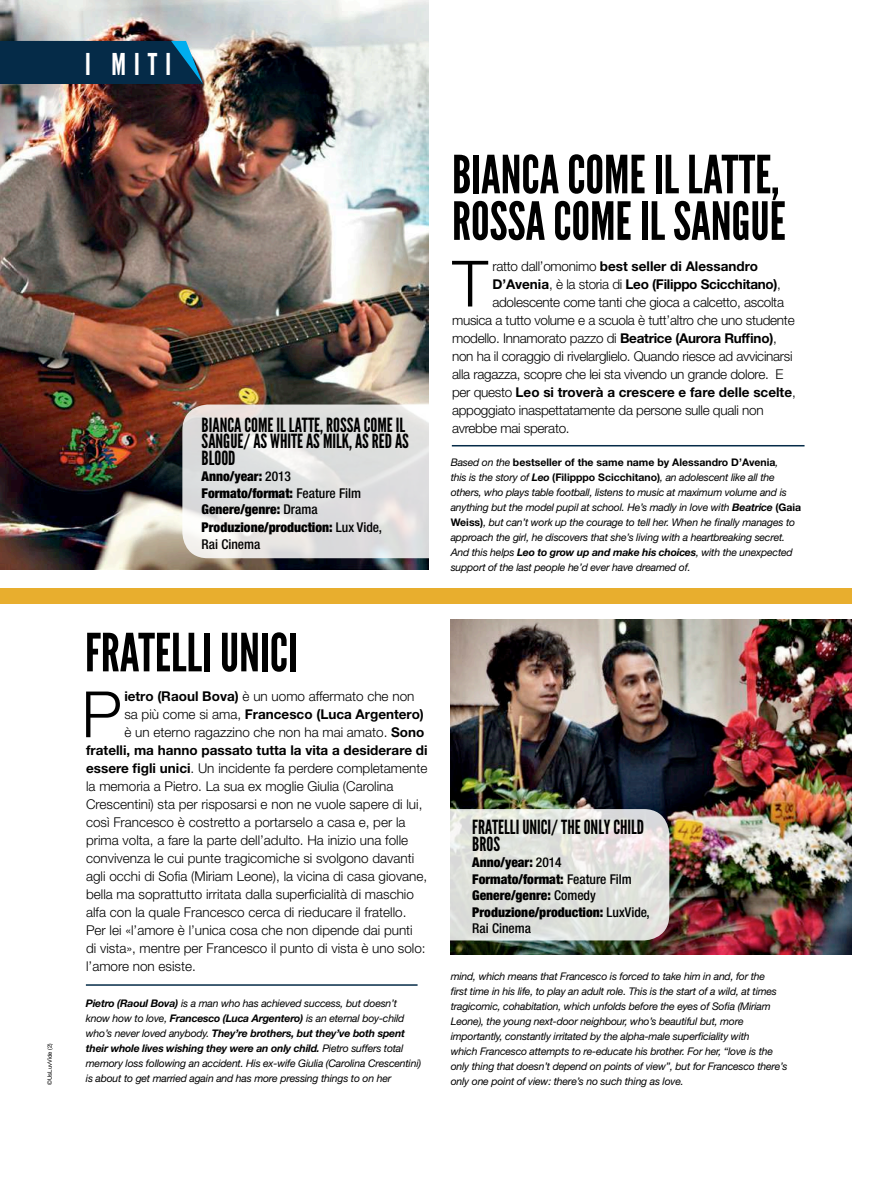
<style>
.page{position:relative;width:893px;height:1191px;background:#fff}
.page>*{position:absolute;margin:0;border:0;box-sizing:border-box;transform-origin:0 0}
.t1{font:300 63.9px "Helvetica Neue LT Std";color:#000}
.t2{font:52.5px/46.5px "League Gothic";color:#000}
.t3{font:30px "League Gothic";color:#fff}
.t4{font:19.5px/16.5px "League Gothic";color:#000}
.t5{font:300 13.5px "Helvetica Neue LT Std";color:#000}
.t6{font:300 13.5px "Helvetica Neue LT Std";letter-spacing:-.02em;color:#000}
.t7{font:900 condensed 13.5px/16.5px "Helvetica Neue LT Std";color:#000}
.t8{font:700 13.5px "Helvetica Neue LT Std";color:#000}
.t9{font:700 13.5px "Helvetica Neue LT Std";letter-spacing:-.02em;color:#000}
.t10{font:italic 10.5px/15px "Helvetica Neue LT Std";letter-spacing:-.02em;color:#000}
.t11{font:6px "Helvetica Neue LT Std";color:#000}
.s1{font-weight:500}
.s2{font-weight:300}
.s3{font-weight:700}
.s4{font-weight:700;font-style:normal}
</style>
<div class="page">
<img style="left:0;top:0;width:428px;height:570px">
<div style="left:0;top:587px;width:852px;height:16px;background:#e8ae2e"></div>
<svg style="left:182px;top:404px;width:290px;height:154px;fill:#dfe0df"></svg>
<img style="left:451px;top:619px;width:401px;height:335px">
<svg style="left:0;top:41px;width:211px;height:43px;background:#153d58"></svg>
<svg style="left:415px;top:809px;width:254px;height:131px;fill:#e1e3dd"></svg>
<hr style="left:452px;top:445px;width:352px;height:1px;background:#052b48">
<hr style="left:86px;top:984px;width:332px;height:1px;background:#052b48">
<p class="t11" style="left:46px;top:1084px;width:43px;rotate:-90deg">©UsLuvVide (2)</p>
<h3 class="t3" style="left:85px;top:47px;width:88px">I MITI</h3>
<h3 class="t4" style="left:202px;top:416px;width:209px">BIANCA COME IL LATTE, ROSSA COME IL<br>SANGUE/ AS WHITE AS MILK, AS RED AS<br>BLOOD</h3>
<p class="t7" style="left:202px;top:468px;width:161px">Anno/year: <span class="s1">2013<br></span>Formato/format: <span class="s1">Feature Film<br></span>Genere/genre: <span class="s1">Drama</span></p>
<p class="t7" style="left:202px;top:519px;width:182px">Produzione/production: <span class="s1">Lux Vide,<br>Rai Cinema</span></p>
<h2 class="t2" style="left:452px;top:152px;width:335px">BIANCA COME IL LATTE,<br>ROSSA COME IL SANGUE</h2>
<h1 class="t1" style="left:452px;top:245px;width:37px">T</h1>
<p class="t8" style="left:492px;top:257px;width:267px"><span class="s2">ratto dall’omonimo</span> best seller di Alessandro</p>
<p class="t9" style="left:492px;top:275px;width:290px">D’Avenia<span class="s2">, è la storia di</span> Leo (Filippo Scicchitano)<span class="s2">,</span></p>
<p class="t6" style="left:492px;top:293px;width:293px">adolescente come tanti che gioca a calcetto, ascolta</p>
<p class="t6" style="left:452px;top:311px;width:344px">musica a tutto volume e a scuola è tutt’altro che uno studente</p>
<p class="t6" style="left:452px;top:329px;width:326px">modello. Innamorato pazzo di <span class="s3">Beatrice (Aurora Ruffino)</span>,</p>
<p class="t6" style="left:452px;top:347px;width:342px">non ha il coraggio di rivelarglielo. Quando riesce ad avvicinarsi</p>
<p class="t6" style="left:452px;top:365px;width:333px">alla ragazza, scopre che lei sta vivendo un grande dolore. E</p>
<p class="t8" style="left:452px;top:383px;width:345px"><span class="s2">per questo</span> Leo si troverà a crescere e fare delle scelte<span class="s2">,</span></p>
<p class="t6" style="left:452px;top:401px;width:313px">appoggiato inaspettatamente da persone sulle quali non</p>
<p class="t6" style="left:452px;top:419px;width:119px">avrebbe mai sperato.</p>
<p class="t10" style="left:451px;top:455px;width:352px">Based on the <span class="s4">bestseller of the same name by Alessandro D’Avenia</span>,<br>this is the story of <span class="s3">Leo</span> <span class="s4">(Filipppo Scicchitano)</span>, an adolescent like all the others, who plays table football, listens to music at maximum volume and is anything but the model pupil at school. He’s madly in love with <span class="s3">Beatrice</span> <span class="s4">(Gaia Weiss)</span>, but can’t work up the courage to tell her. When he finally manages to approach the girl, he discovers that she’s living with a heartbreaking secret.<br>And this helps <span class="s3">Leo to grow up and make his choices</span>, with the unexpected support of the last people he’d ever have dreamed of.</p>
<h2 class="t2" style="left:85px;top:629px;width:214px">FRATELLI UNICI</h2>
<h1 class="t1" style="left:82px;top:675px;width:42px">P</h1>
<p class="t5" style="left:124px;top:688px;width:292px"><span class="s3">ietro (Raoul Bova)</span> è un uomo affermato che non</p>
<p class="t8" style="left:124px;top:706px;width:301px"><span class="s2">sa più come si ama,</span> Francesco (Luca Argentero)</p>
<p class="t5" style="left:124px;top:724px;width:302px">è un eterno ragazzino che non ha mai amato. <span class="s3">Sono</span></p>
<p class="t8" style="left:86px;top:742px;width:343px">fratelli, ma hanno passato tutta la vita a desiderare di</p>
<p class="t5" style="left:86px;top:760px;width:343px"><span class="s3">essere figli unici</span>. Un incidente fa perdere completamente</p>
<p class="t5" style="left:86px;top:778px;width:309px">la memoria a Pietro. La sua ex moglie Giulia (Carolina</p>
<p class="t5" style="left:86px;top:796px;width:338px">Crescentini) sta per risposarsi e non ne vuole sapere di lui,</p>
<p class="t5" style="left:86px;top:814px;width:321px">così Francesco è costretto a portarselo a casa e, per la</p>
<p class="t5" style="left:86px;top:832px;width:324px">prima volta, a fare la parte dell’adulto. Ha inizio una folle</p>
<p class="t5" style="left:86px;top:850px;width:330px">convivenza le cui punte tragicomiche si svolgono davanti</p>
<p class="t5" style="left:86px;top:868px;width:343px">agli occhi di Sofia (Miriam Leone), la vicina di casa giovane,</p>
<p class="t5" style="left:86px;top:886px;width:329px">bella ma soprattutto irritata dalla superficialità di maschio</p>
<p class="t5" style="left:86px;top:904px;width:322px">alfa con la quale Francesco cerca di rieducare il fratello.</p>
<p class="t5" style="left:86px;top:922px;width:328px">Per lei «l’amore è l’unica cosa che non dipende dai punti</p>
<p class="t5" style="left:86px;top:940px;width:341px">di vista», mentre per Francesco il punto di vista è uno solo:</p>
<p class="t5" style="left:86px;top:958px;width:111px">l’amore non esiste.</p>
<p class="t10" style="left:86px;top:995px;width:337px"><span class="s3">Pietro (Raoul Bova)</span> is a man who has achieved success, but doesn’t know how to love, <span class="s3">Francesco (Luca Argentero)</span> is an eternal boy-child who’s never loved anybody. <span class="s3">They’re brothers, but they’ve both spent their whole lives wishing they were an only child.</span> Pietro suffers total memory loss following an accident. His ex-wife Giulia (Carolina Crescentini) is about to get married again and has more pressing things to on her</p>
<h3 class="t4" style="left:472px;top:819px;width:173px">FRATELLI UNICI/ THE ONLY CHILD<br>BROS</h3>
<p class="t7" style="left:472px;top:853px;width:179px">Anno/year: <span class="s1">2014<br></span>Formato/format: <span class="s1">Feature Film<br></span>Genere/genre: <span class="s1">Comedy<br></span>Produzione/production: <span class="s1">LuxVide,<br>Rai Cinema</span></p>
<p class="t10" style="left:451px;top:968px;width:338px">mind, which means that Francesco is forced to take him in and, for the<br>first time in his life, to play an adult role. This is the start of a wild, at times tragicomic, cohabitation, which unfolds before the eyes of Sofia (Miriam Leone), the young next-door neighbour, who’s beautiful but, more importantly, constantly irritated by the alpha-male superficiality with<br>which Francesco attempts to re-educate his brother. For her, “love is the only thing that doesn’t depend on points of view”, but for Francesco there’s only one point of view: there’s no such thing as love.</p>
</div>
